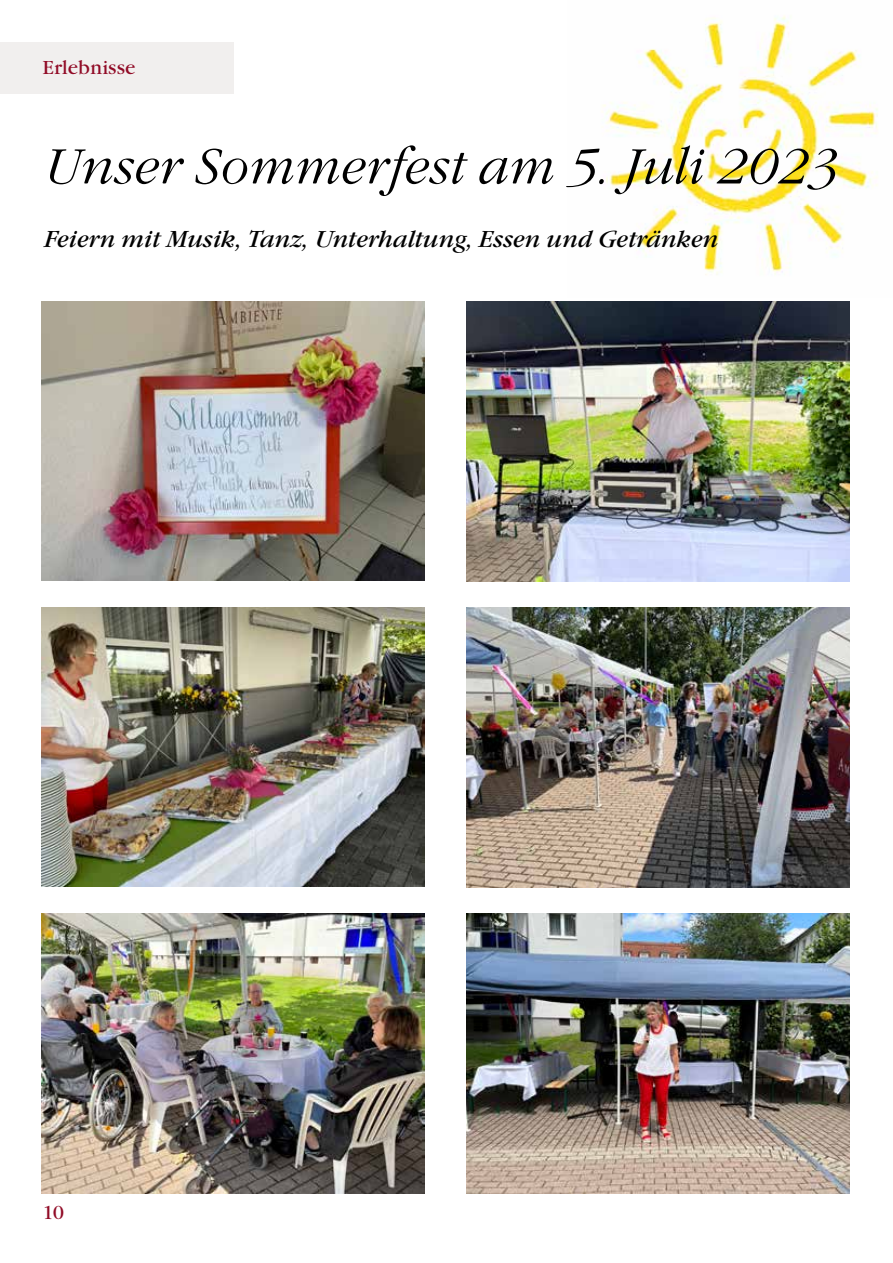
<style>
.page{position:relative;width:893px;height:1263px;background:#fff}
.page>*{position:absolute;margin:0;border:0;box-sizing:border-box;transform-origin:0 0}
.t1{font:italic 300 51px "Garamond Itc T";color:#000}
.t2{font:24px "Garamond Itc T Boo Ita";color:#000}
.t3{font:19.5px "Garamond Itc T Boo";color:#910b26}
</style>
<div class="page">
<img style="left:602px;top:16px;width:276px;height:259px">
<div style="left:0;top:43px;width:234px;height:51px;background:#f1efee"></div>
<img style="left:467px;top:301px;width:383px;height:280px">
<img style="left:467px;top:607px;width:383px;height:280px">
<img style="left:467px;top:913px;width:383px;height:280px">
<img style="left:42px;top:301px;width:382px;height:280px">
<img style="left:42px;top:607px;width:382px;height:280px">
<img style="left:41px;top:914px;width:383px;height:279px">
<p class="t3" style="left:43px;top:57px;width:94px">Erlebnisse</p>
<h1 class="t1" style="left:44px;top:139px;width:797px">Unser Sommerfest am 5. Juli 2023</h1>
<p class="t2" style="left:44px;top:225px;width:676px">Feiern mit Musik, Tanz, Unterhaltung, Essen und Getränken</p>
<p class="t3" style="left:43px;top:1201px;width:23px">10</p>
</div>
